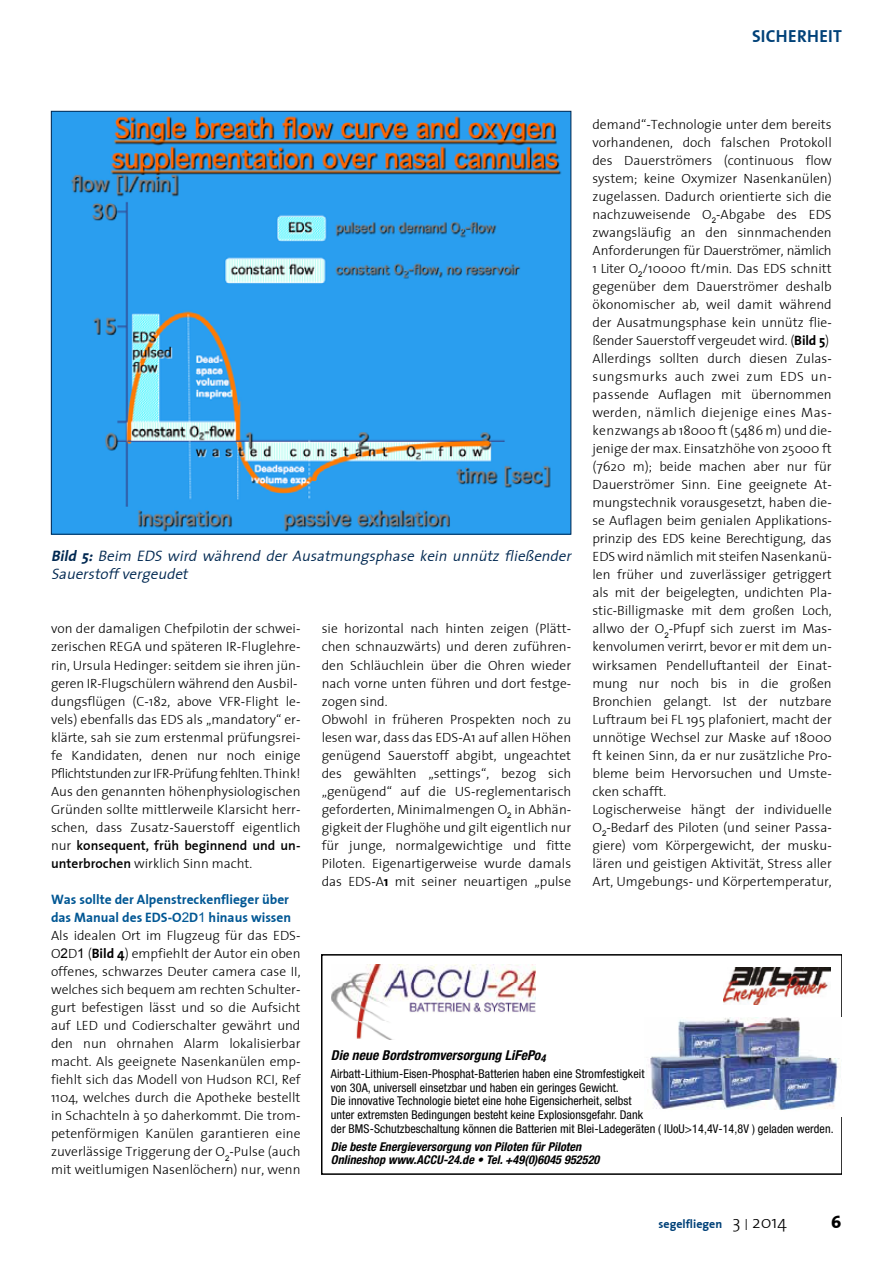
<style>
.page{position:relative;width:893px;height:1263px;background:#fff}
.page>*{position:absolute;margin:0;border:0;box-sizing:border-box;transform-origin:0 0}
.t1{font:17.55px "The Sans Extra Bold Plain";color:#000}
.t2{font:17.25px "The Sans Bold Plain";letter-spacing:.02em;color:#004178}
.t3{font:italic 15px/18px "The Sans Semi Light Plain";color:#002851}
.t4{font:italic 700 condensed 13.65px "Helvetica Neue";letter-spacing:.005em;color:#000}
.t5{font:13.5px/18px "The Sans Light Plain";color:#000}
.t6{font:13.5px/18px "The Sans Bold Plain";color:#005794}
.t7{font:13.5px "The Sans Semi Bold Plain";color:#000}
.t8{font:condensed 12.15px/13.6px "Helvetica Neue";letter-spacing:.005em;color:#000}
.t9{font:italic 700 condensed 12.15px/13.6px "Helvetica Neue";letter-spacing:.005em;color:#000}
.t10{font:12px "The Sans Bold Plain";color:#004178}
.s1{font-family:"The Sans Bold Plain"}
.s2{font-family:"The Sans Light Plain"}
.s3{font-family:"The Sans Semi Bold Plain"}
.s4{font-family:"Arial"}
.s5{font-family:"The Sans Light Plain";font-size:17.55px;color:#000}
.s6{font-family:"The Sans Extra Light Plain";font-size:15px;color:#000}
</style>
<div class="page">
<img style="left:53px;top:113px;width:516px;height:419px">
<img style="left:648px;top:1017px;width:192px;height:93px">
<img style="left:331px;top:965px;width:205px;height:75px">
<img style="left:723px;top:967px;width:108px;height:37px">
<p class="t2" style="left:752px;top:21px;width:91px">SICHERHEIT</p>
<p class="t5" style="left:592px;top:115px;width:241px">demand“-Technologie unter dem bereits vorhandenen, doch falschen Protokoll des Dauerströmers (continuous flow system; keine Oxymizer Nasenkanülen) zugelassen. Dadurch orientierte sich die nachzuweisende O<sub>2</sub>-Abgabe des EDS zwangsläufig an den sinnmachenden Anforderungen für Dauerströmer, nämlich 1 Liter O<sub>2</sub>/10000 ft/min. Das EDS schnitt gegenüber dem Dauerströmer deshalb ökonomischer ab, weil damit während der Ausatmungsphase kein unnütz flie&shy;ßender Sauerstoff vergeudet wird. (<span class="s1">Bild 5</span>)<br>Allerdings sollten durch diesen Zulas&shy;sungsmurks auch zwei zum EDS un&shy;passende Auflagen mit übernommen werden, nämlich diejenige eines Mas&shy;kenzwangs ab 18000 ft (5486 m) und die&shy;jenige der max. Einsatzhöhe von 25000 ft (7620 m); beide machen aber nur für Dauerströmer Sinn. Eine geeignete At&shy;mungstechnik vorausgesetzt, haben die&shy;se Auflagen beim genialen Applikations&shy;prinzip des EDS keine Berechtigung, das EDS wird nämlich mit steifen Nasenkanü&shy;len früher und zuverlässiger getriggert als mit der beigelegten, undichten Pla&shy;stic-Billigmaske mit dem großen Loch, allwo der O<sub>2</sub>-Pfupf sich zuerst im Mas&shy;kenvolumen verirrt, bevor er mit dem un&shy;wirksamen Pendelluftanteil der Einat&shy;mung nur noch bis in die großen Bronchien gelangt. Ist der nutzbare Luftraum bei FL 195 plafoniert, macht der unnötige Wechsel zur Maske auf 18000 ft keinen Sinn, da er nur zusätzliche Pro&shy;bleme beim Hervorsuchen und Umste&shy;cken schafft.<br>Logischerweise hängt der individuelle O<sub>2</sub>-Bedarf des Piloten (und seiner Passa&shy;giere) vom Körpergewicht, der musku&shy;lären und geistigen Aktivität, Stress aller Art, Umgebungs- und Körpertemperatur,</p>
<p class="t3" style="left:51px;top:547px;width:526px"><span class="s1">Bild 5:</span> Beim EDS wird während der Ausatmungsphase kein unnütz fließender<br>Sauerstoffvergeudet</p>
<p class="t5" style="left:322px;top:619px;width:251px">sie horizontal nach hinten zeigen (Plätt&shy;chen schnauzwärts) und deren zuführen&shy;den Schläuchlein über die Ohren wieder nach vorne unten führen und dort festge&shy;zogen sind.<br>Obwohl in früheren Prospekten noch zu lesen war, dass das EDS-A1 auf allen Höhen genügend Sauerstoff abgibt, ungeachtet des gewählten „settings“, bezog sich „genügend“ auf die US-reglementarisch geforderten, Minimalmengen O<sub>2</sub> in Abhän&shy;gigkeit der Flughöhe und gilt eigentlich nur für junge, normalgewichtige und fitte Piloten. Eigenartigerweise wurde damals das EDS-A<span class="s1">1</span> mit seiner neuartigen „pulse</p>
<p class="t5" style="left:51px;top:619px;width:251px">von der damaligen Chefpilotin der schwei&shy;zerischen REGA und späteren IR-Fluglehre&shy;rin, Ursula Hedinger: seitdem sie ihren jün&shy;geren IR-Flugschülern während den Ausbil&shy;dungsflügen (C-182, above VFR-Flight le&shy;vels) ebenfalls das EDS als „mandatory“ er&shy;klärte, sah sie zum erstenmal prüfungsrei&shy;fe Kandidaten, denen nur noch einige Pflichtstunden zur IFR-Prüfung fehlten. Think!<br>Aus den genannten höhenphysiologischen Gründen sollte mittlerweile Klarsicht herr&shy;schen, dass Zusatz-Sauerstoff eigentlich</p>
<p class="t7" style="left:51px;top:834px;width:251px"><span class="s2">nur</span> konsequent, früh beginnend und un-</p>
<p class="t5" style="left:51px;top:854px;width:203px"><span class="s3">unterbrochen</span> wirklich Sinn macht.</p>
<p class="t6" style="left:51px;top:890px;width:242px">Was sollte der Alpenstreckenflieger über das Manual des EDS-O<span class="s4">2</span>D<span class="s4">1</span> hinaus wissen</p>
<p class="t5" style="left:51px;top:926px;width:251px;text-align:justify">Als idealen Ort im Flugzeug für das EDS-O<span class="s4">2</span>D<span class="s4">1</span> (<span class="s1">Bild 4</span>) empfiehlt der Autor ein oben offenes, schwarzes Deuter camera case II, welches sich bequem am rechten Schulter&shy;gurt befestigen lässt und so die Aufsicht auf LED und Codierschalter gewährt und den nun ohrnahen Alarm lokalisierbar macht. Als geeignete Nasenkanülen emp&shy;fiehlt sich das Modell von Hudson RCI, Ref 1104, welches durch die Apotheke bestellt in Schachteln à 50 daherkommt. Die trom&shy;petenförmigen Kanülen garantieren eine zuverlässige Triggerung der O<sub>2</sub>-Pulse (auch mit weitlumigen Nasenlöchern) nur, wenn</p>
<p class="t4" style="left:331px;top:1047px;width:216px">Die neue Bordstromversorgung LiFePo<sub>4</sub></p>
<p class="t8" style="left:331px;top:1067px;width:504px">Airbatt-Lithium-Eisen-Phosphat-Batterien haben eine Stromfestigkeit<br>von 30A, universell einsetzbar und haben ein geringes Gewicht.<br>Die innovative Technologie bietet eine hohe Eigensicherheit, selbst<br>unter extremsten Bedingungen besteht keine Explosions gefahr. Dank<br>der BMS-Schutzbeschaltung können die Batterien mit Blei-Ladegeräten ( IUoU&gt;14,4V-14,8V ) geladen werden.</p>
<p class="t9" style="left:331px;top:1139px;width:270px">Die beste Energieversorgung von Piloten für Piloten<br>Onlineshop www.ACCU-24.de • Tel. +49(0)6045 952520</p>
<p class="t10" style="left:658px;top:1214px;width:130px">segelfliegen <span class="s5">3</span> <span class="s6">l</span> <span class="s5">2014</span></p>
<p class="t1" style="left:831px;top:1208px;width:12px">6</p>
</div>
